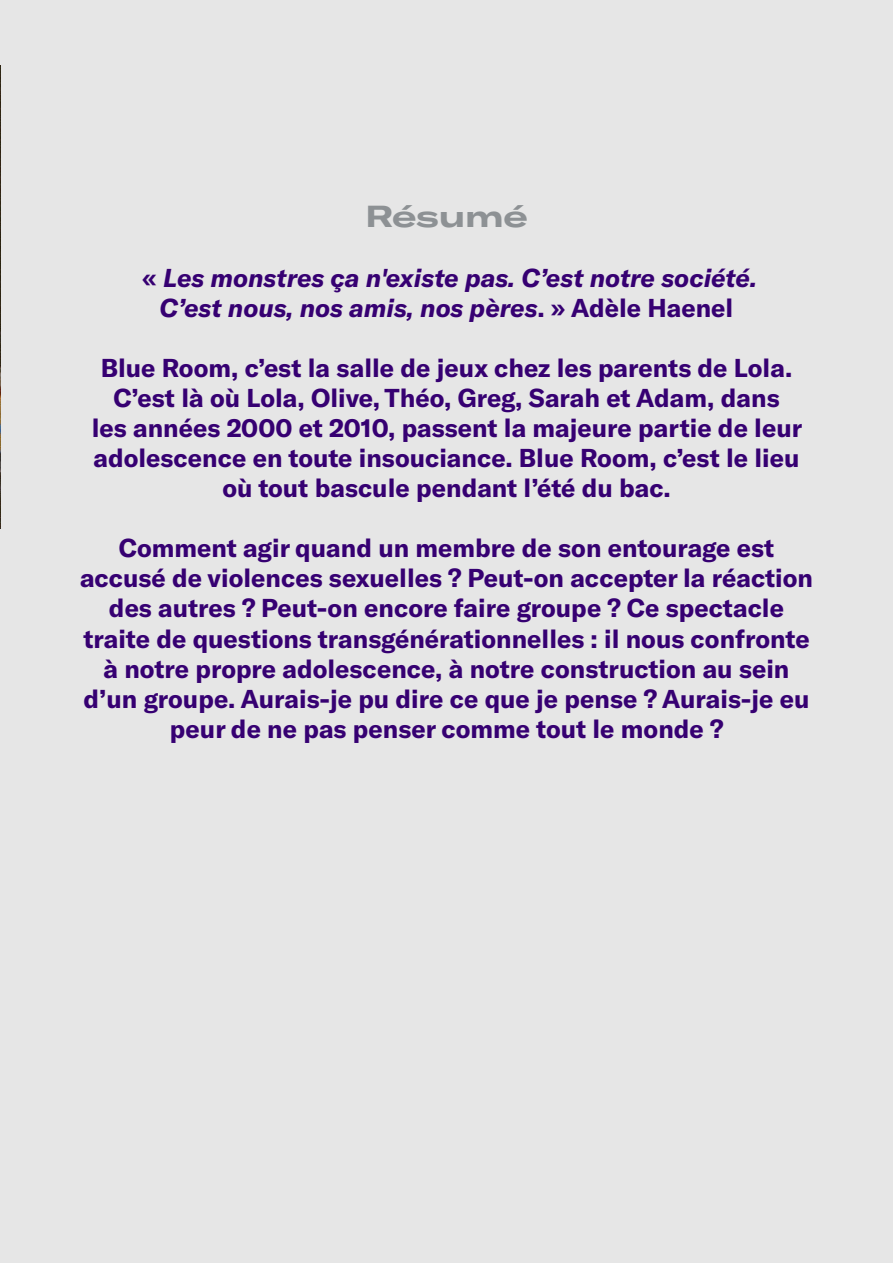
<style>
.page{position:relative;width:893px;height:1263px;background:#fff}
.page>*{position:absolute;margin:0;border:0;box-sizing:border-box;transform-origin:0 0}
.t1{font:700 expanded 30px "GT America";color:#8d9194}
.t2{font:700 25.5px/30px "GT America";color:#360072;text-align:center}
.t3{font:italic 700 25.5px/30px "GT America";color:#360072;text-align:center}
.s1{font-style:normal}
</style>
<div class="page">
<div style="left:1px;top:0;width:892px;height:1263px;background:#e6e6e6"></div>
<img style="left:0;top:64px;width:1px;height:465px">
<hr style="left:0;top:0;width:1px;height:64px;background:#e6e6e6">
<p class="t1" style="left:365px;top:198px;width:164px">Résumé</p>
<p class="t3" style="left:142px;top:263px;width:616px"><span class="s1">«</span> Les monstres ça n'existe pas. C’est notre société.<br>C’est nous, nos amis, nos pères<span class="s1">. » Adèle Haenel</span></p>
<p class="t2" style="left:92px;top:353px;width:712px">Blue Room, c’est la salle de jeux chez les parents de Lola.<br>C’est là où Lola, Olive, Théo, Greg, Sarah et Adam, dans<br>les années 2000 et 2010, passent la majeure partie de leur adolescence en toute insouciance. Blue Room, c’est le lieu où tout bascule pendant l’été du bac.</p>
<p class="t2" style="left:80px;top:533px;width:734px">Comment agir quand un membre de son entourage est accusé de violences sexuelles ? Peut-on accepter la réaction des autres ? Peut-on encore faire groupe ? Ce spectacle traite de questions transgénérationnelles : il nous confronte à notre propre adolescence, à notre construction au sein d’un groupe. Aurais-je pu dire ce que je pense ? Aurais-je eu peur de ne pas penser comme tout le monde ?</p>
</div>
